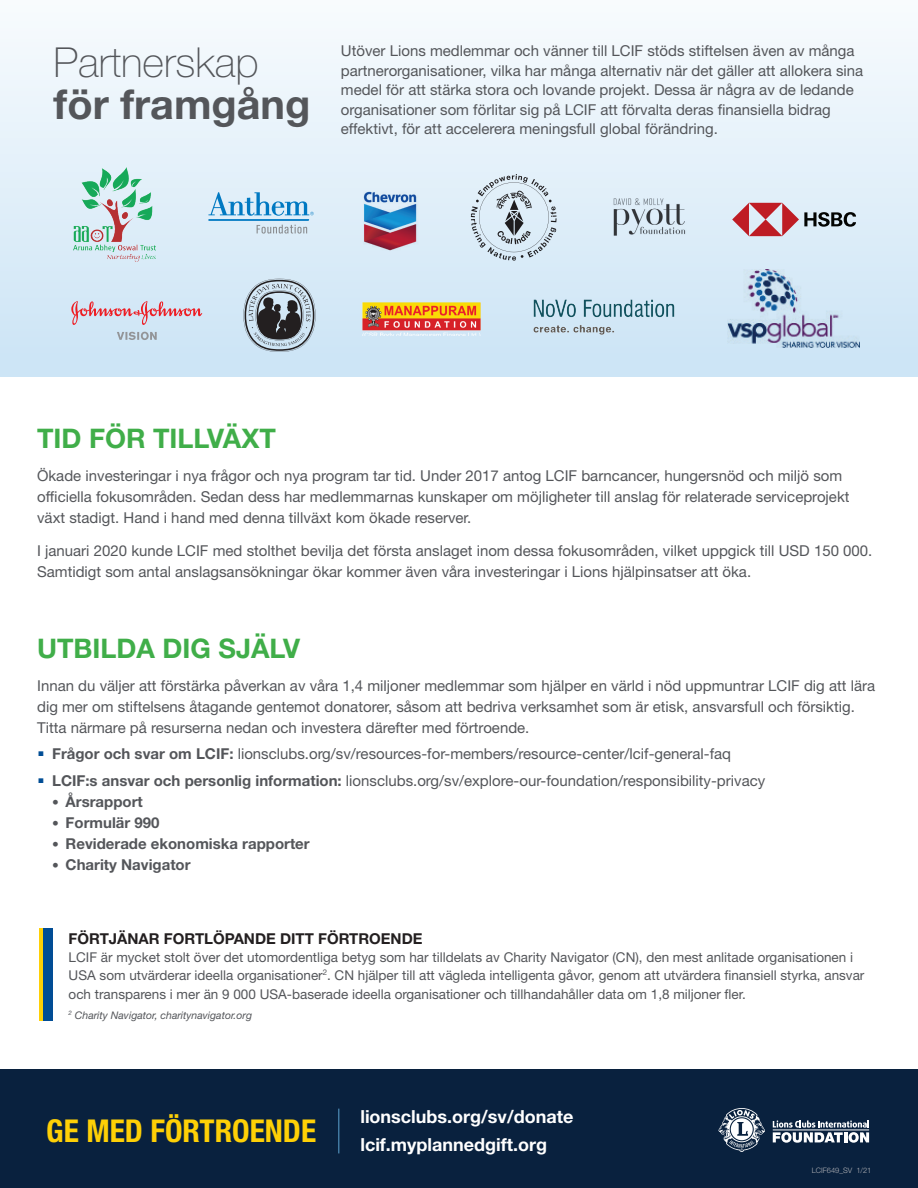
<style>
.page{position:relative;width:918px;height:1188px;background:#fff}
.page>*{position:absolute;margin:0;border:0;box-sizing:border-box;transform-origin:0 0}
.t1{font:100 41.4px "Helvetica Neue LT Std";color:#54565a}
.t2{font:700 41.4px "Helvetica Neue LT Std";color:#54565a}
.t3{font:700 condensed 31.5px "Helvetica Neue LT Std";color:#fed006}
.t4{font:700 27px "Helvetica Neue LT Std";color:#40ae49}
.t5{font:700 18px/27.8px "Helvetica Neue LT Std";color:#fff}
.t6{font:15px/21px "Helvetica Neue LT Std";color:#54565a}
.t7{font:700 15px "Helvetica Neue LT Std";color:#54565a}
.t8{font:700 15px "Helvetica Neue LT Std";color:#231f20}
.t9{font:13.5px/18px "Helvetica Neue LT Std";color:#54565a}
.t10{font:italic 10.5px "Helvetica Neue LT Std";color:#54565a}
.t11{font:300 7.5px "Helvetica Neue LT Std";color:#b2b3b7}
.s1{font-weight:700}
.s2{font-weight:400;font-size:13.5px}
</style>
<div class="page">
<div style="left:0;top:0;width:918px;height:377px;background:linear-gradient(to bottom,#f8fbfd,#cbe4f5)"></div>
<div style="left:0;top:1070px;width:918px;height:118px;background:#09213e"></div>
<svg style="left:773px;top:1120px;width:96px;height:23px"></svg>
<hr style="left:773px;top:1130px;width:96px;height:1px;background:#fff">
<svg style="left:719px;top:1108px;width:46px;height:44px"></svg>
<hr style="left:338px;top:1109px;width:1px;height:44px;background:#5da3d1">
<img style="left:74px;top:167px;width:81px;height:95px">
<svg style="left:71px;top:301px;width:131px;height:24px;background:#d7c0cd"></svg>
<svg style="left:117px;top:332px;width:40px;height:8px"></svg>
<svg style="left:243px;top:279px;width:73px;height:73px;background:#919da6"></svg>
<img style="left:358px;top:295px;width:129px;height:40px">
<img style="left:528px;top:292px;width:151px;height:47px">
<img style="left:728px;top:270px;width:132px;height:77px">
<svg style="left:208px;top:192px;width:106px;height:42px;background:#b0d3ea"></svg>
<img style="left:348px;top:181px;width:85px;height:80px">
<svg style="left:471px;top:174px;width:86px;height:87px;background:#c4d1db"></svg>
<img style="left:606px;top:185px;width:87px;height:63px">
<svg style="left:732px;top:203px;width:124px;height:33px;background:#c09ea7"></svg>
<div style="left:41px;top:929px;width:12px;height:92px;background:#014d95"></div>
<hr style="left:40px;top:929px;width:3px;height:92px;background:#fed006">
<h1 class="t1" style="left:54px;top:39px;width:206px">Partnerskap</h1>
<h1 class="t2" style="left:54px;top:79px;width:258px">för framgång</h1>
<p class="t6" style="left:341px;top:41px;width:524px;line-height:19.5px">Utöver Lions medlemmar och vänner till LCIF stöds stiftelsen även av många partnerorganisationer, vilka har många alternativ när det gäller att allokera sina medel för att stärka stora och lovande projekt. Dessa är några av de ledande organisationer som förlitar sig på LCIF att förvalta deras finansiella bidrag effektivt, för att accelerera meningsfull global förändring.</p>
<h3 class="t4" style="left:37px;top:421px;width:240px">TID FÖR TILLVÄXT</h3>
<p class="t6" style="left:37px;top:465px;width:814px">Ökade investeringar i nya frågor och nya program tar tid. Under 2017 antog LCIF barncancer, hungersnöd och miljö som officiella fokusområden. Sedan dess har medlemmarnas kunskaper om möjligheter till anslag för relaterade serviceprojekt växt stadigt. Hand i hand med denna tillväxt kom ökade reserver.</p>
<p class="t6" style="left:37px;top:540px;width:837px">I januari 2020 kunde LCIF med stolthet bevilja det första anslaget inom dessa fokusområden, vilket uppgick till USD 150 000.<br>Samtidigt som antal anslagsansökningar ökar kommer även våra investeringar i Lions hjälpinsatser att öka.</p>
<h3 class="t4" style="left:37px;top:632px;width:265px">UTBILDA DIG SJÄLV</h3>
<p class="t6" style="left:37px;top:675px;width:839px">Innan du väljer att förstärka påverkan av våra 1,4 miljoner medlemmar som hjälper en värld i nöd uppmuntrar LCIF dig att lära dig mer om stiftelsens åtagande gentemot donatorer, såsom att bedriva verksamhet som är etisk, ansvarsfull och försiktig.<br>Titta närmare på resurserna nedan och investera därefter med förtroende.</p>
<p class="t6" style="left:39px;top:743px;width:694px"><sup>■</sup> <span class="s1">Frågor och svar om LCIF:</span> lionsclubs.org/sv/resources-for-members/resource-center/lcif-general-faq</p>
<p class="t6" style="left:39px;top:770px;width:728px"><sup>■</sup> <span class="s1">LCIF:s ansvar och personlig information:</span> lionsclubs.org/sv/explore-our-foundation/responsibility-privacy</p>
<p class="t7" style="left:52px;top:792px;width:92px"><span class="s2">•</span> Årsrapport</p>
<p class="t7" style="left:52px;top:813px;width:109px"><span class="s2">•</span> Formulär 990</p>
<p class="t7" style="left:52px;top:834px;width:259px"><span class="s2">•</span> Reviderade ekonomiska rapporter</p>
<p class="t7" style="left:52px;top:855px;width:140px"><span class="s2">•</span> Charity Navigator</p>
<p class="t8" style="left:69px;top:929px;width:355px">FÖRTJÄNAR FORTLÖPANDE DITT FÖRTROENDE</p>
<p class="t9" style="left:69px;top:948px;width:797px">LCIF är mycket stolt över det utomordentliga betyg som har tilldelats av Charity Navigator (CN), den mest anlitade organisationen i<br>USA som utvärderar ideella organisationer<sup>2</sup>. CN hjälper till att vägleda intelligenta gåvor, genom att utvärdera finansiell styrka, ansvar</p>
<p class="t9" style="left:69px;top:985px;width:679px">och transparens i mer än 9 000 USA-baserade ideella organisationer och tillhandahåller data om 1,8 miljoner fler.</p>
<p class="t10" style="left:69px;top:1009px;width:185px"><sup>2</sup> Charity Navigator, charitynavigator.org</p>
<h2 class="t3" style="left:46px;top:1112px;width:271px">GE MED FÖRTROENDE</h2>
<p class="t5" style="left:360px;top:1102px;width:214px">lionsclubs.org/sv/donate lcif.myplannedgift.org</p>
<p class="t11" style="left:812px;top:1166px;width:61px">LCIF649_SV 1/21</p>
</div>
